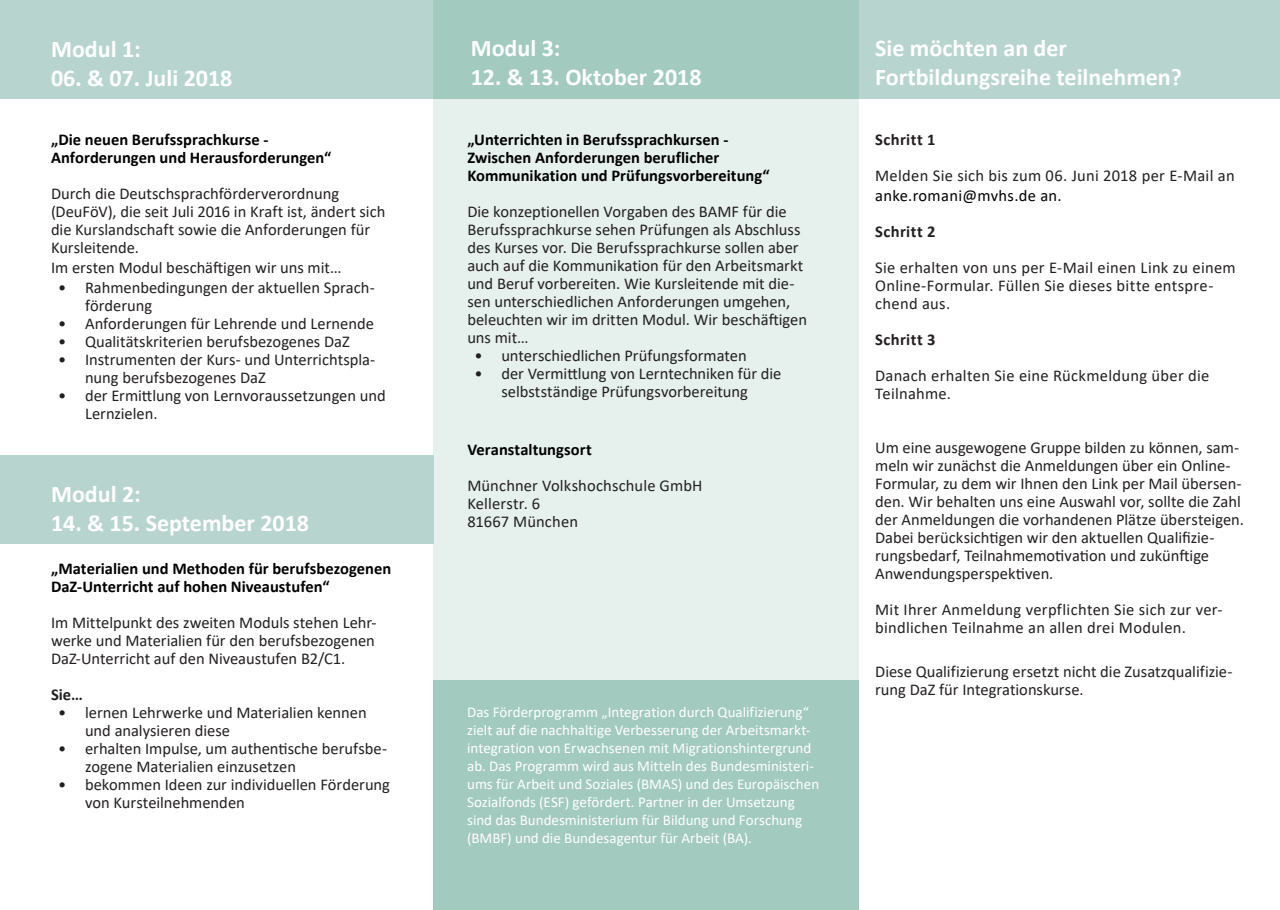
<style>
.page{position:relative;width:1280px;height:910px;background:#fff}
.page>*{position:absolute;margin:0;border:0;box-sizing:border-box;transform-origin:0 0}
._03_Überschrift_weis{font:700 24px "Calibri";color:#fff}
._05_Programmtext{font:16.5px/18px "Calibri";color:#231f20}
._04_Zwischenüberschr{font:16.5px/18px "Calibri";color:#231f20}
._04_Zwischenüberschr-2{font:700 16.5px/18px "Calibri";color:#000}
._04_Fliesstext{font:16.5px/18px "Calibri";color:#231f20}
._05_Programmtext-2{font:16.5px/19.8px "Calibri";letter-spacing:.02em;color:#231f20}
._04_Zwischenüberschr-3{font:700 16.5px "Calibri";letter-spacing:.025em;color:#231f20}
._04_Fliesstext-2{font:15px/18px "Calibri";color:#fff}
.s1{color:#030000}
</style>
<div class="page">
<div style="left:434px;top:99px;width:425px;height:811px;background:#e6f0ed"></div>
<div style="left:0;top:0;width:434px;height:99px;background:#b7d5ce"></div>
<div style="left:434px;top:0;width:425px;height:99px;background:#a2cabf"></div>
<div style="left:859px;top:0;width:421px;height:99px;background:#b7d5ce"></div>
<div style="left:0;top:455px;width:434px;height:89px;background:#b7d5ce"></div>
<div style="left:434px;top:680px;width:425px;height:230px;background:#a2cabf"></div>
<p class="_03_Überschrift_weis" style="left:51px;top:32px;width:91px">Modul 1:</p>
<p class="_03_Überschrift_weis" style="left:51px;top:61px;width:183px">06. &amp; 07. Juli 2018</p>
<p class="_04_Zwischenüberschr-2" style="left:51px;top:130px;width:219px">„Die neuen Berufssprachkurse -</p>
<p class="_04_Zwischenüberschr-2" style="left:51px;top:148px;width:282px">Anforderungen und Herausforderungen“</p>
<p class="_04_Fliesstext" style="left:51px;top:184px;width:336px">Durch die Deutschsprachförderverordnung (DeuFöV), die seit Juli 2016 in Kraft ist, ändert sich die Kurslandschaft sowie die Anforderungen für Kursleitende.</p>
<p class="_05_Programmtext" style="left:51px;top:258px;width:292px">Im ersten Modul beschäftigen wir uns mit…</p>
<p class="_05_Programmtext" style="left:85px;top:278px;width:291px;text-indent:-27px">• Rahmenbedingungen der aktuellen Sprach&shy;förderung</p>
<p class="_05_Programmtext" style="left:58px;top:314px;width:317px">• Anforderungen für Lehrende und Lernende</p>
<p class="_05_Programmtext" style="left:58px;top:332px;width:293px">• Qualitätskriterien berufsbezogenes DaZ</p>
<p class="_05_Programmtext" style="left:85px;top:350px;width:292px;text-indent:-27px">• Instrumenten der Kurs- und Unterrichtspla&shy;nung berufsbezogenes DaZ</p>
<p class="_05_Programmtext" style="left:85px;top:386px;width:302px;text-indent:-27px">• der Ermittlung von Lernvoraussetzungen und<br>Lernzielen.</p>
<p class="_03_Überschrift_weis" style="left:51px;top:477px;width:91px">Modul 2:</p>
<p class="_03_Überschrift_weis" style="left:51px;top:506px;width:260px">14. &amp; 15. September 2018</p>
<p class="_04_Zwischenüberschr-2" style="left:51px;top:559px;width:342px">„Materialien und Methoden für berufsbezogenen<br>DaZ-Unterricht auf hohen Niveaustufen“</p>
<p class="_04_Zwischenüberschr" style="left:51px;top:613px;width:327px;text-align:justify">Im Mittelpunkt des zweiten Moduls stehen Lehr&shy;werke und Materialien für den berufsbezogenen DaZ-Unterricht auf den Niveaustufen B2/C1.</p>
<p class="_04_Zwischenüberschr-3" style="left:51px;top:683px;width:33px">Sie…</p>
<p class="_05_Programmtext" style="left:85px;top:703px;width:283px;text-indent:-27px">• lernen Lehrwerke und Materialien kennen und analysieren diese</p>
<p class="_05_Programmtext" style="left:85px;top:739px;width:304px;text-indent:-27px">• erhalten Impulse, um authentische berufsbe&shy;zogene Materialien einzusetzen</p>
<p class="_05_Programmtext" style="left:85px;top:775px;width:306px;text-indent:-27px">• bekommen Ideen zur individuellen Förderung von Kursteilnehmenden</p>
<p class="_03_Überschrift_weis" style="left:471px;top:31px;width:91px">Modul 3:</p>
<p class="_03_Überschrift_weis" style="left:471px;top:60px;width:232px">12. &amp; 13. Oktober 2018</p>
<p class="_03_Überschrift_weis" style="left:875px;top:31px;width:193px">Sie möchten an der</p>
<p class="_03_Überschrift_weis" style="left:875px;top:60px;width:308px">Fortbildungsreihe teilnehmen?</p>
<p class="_04_Zwischenüberschr-2" style="left:467px;top:130px;width:263px">„Unterrichten in Berufssprachkursen -</p>
<p class="_04_Zwischenüberschr-2" style="left:467px;top:148px;width:254px">Zwischen Anforderungen beruflicher</p>
<p class="_04_Zwischenüberschr-2" style="left:467px;top:166px;width:304px">Kommunikation und Prüfungsvorbereitung“</p>
<p class="_04_Zwischenüberschr" style="left:467px;top:202px;width:341px">Die konzeptionellen Vorgaben des BAMF für die Berufssprachkurse sehen Prüfungen als Abschluss des Kurses vor. Die Berufssprachkurse sollen aber auch auf die Kommunikation für den Arbeitsmarkt und Beruf vorbereiten. Wie Kursleitende mit die&shy;sen unterschiedlichen Anforderungen umgehen, beleuchten wir im dritten Modul. Wir beschäftigen uns mit…</p>
<p class="_05_Programmtext" style="left:474px;top:346px;width:274px">• unterschiedlichen Prüfungsformaten</p>
<p class="_05_Programmtext" style="left:474px;top:364px;width:309px;text-align:center">• der Vermittlung von Lerntechniken für die selbstständige Prüfungsvorbereitung</p>
<p class="_04_Zwischenüberschr-3" style="left:875px;top:128px;width:62px">Schritt 1</p>
<p class="_05_Programmtext-2" style="left:875px;top:165px;width:361px">Melden Sie sich bis zum 06. Juni 2018 per E-Mail an <span class="s1">anke.romani@mvhs.de an.</span></p>
<p class="_04_Zwischenüberschr-3" style="left:875px;top:220px;width:62px">Schritt 2</p>
<p class="_05_Programmtext" style="left:875px;top:258px;width:362px">Sie erhalten von uns per E-Mail einen Link zu einem<br>Online-Formular. Füllen Sie dieses bitte entspre&shy;chend aus.</p>
<p class="_04_Zwischenüberschr-3" style="left:875px;top:328px;width:62px">Schritt 3</p>
<p class="_05_Programmtext" style="left:875px;top:366px;width:336px">Danach erhalten Sie eine Rückmeldung über die<br>Teilnahme.</p>
<p class="_04_Zwischenüberschr-2" style="left:467px;top:440px;width:126px">Veranstaltungsort</p>
<p class="_04_Zwischenüberschr" style="left:467px;top:476px;width:237px">Münchner Volkshochschule GmbH<br>Kellerstr. 6<br>81667 München</p>
<p class="_05_Programmtext" style="left:875px;top:438px;width:370px">Um eine ausgewogene Gruppe bilden zu können, sam&shy;meln wir zunächst die Anmeldungen über ein Online-Formular, zu dem wir Ihnen den Link per Mail übersen&shy;den. Wir behalten uns eine Auswahl vor, sollte die Zahl der Anmeldungen die vorhandenen Plätze übersteigen.<br>Dabei berücksichtigen wir den aktuellen Qualifizie&shy;rungsbedarf, Teilnahmemotivation und zukünftige Anwendungsperspektiven.</p>
<p class="_05_Programmtext" style="left:875px;top:600px;width:349px">Mit Ihrer Anmeldung verpflichten Sie sich zur ver&shy;bindlichen Teilnahme an allen drei Modulen.</p>
<p class="_04_Fliesstext" style="left:875px;top:662px;width:359px">Diese Qualifizierung ersetzt nicht die Zusatzqualifizie&shy;rung DaZ für Integrationskurse.</p>
<p class="_04_Fliesstext-2" style="left:467px;top:703px;width:353px">Das Förderprogramm „Integration durch Qualifizierung“ zielt auf die nachhaltige Verbesserung der Arbeitsmarkt&shy;integration von Erwachsenen mit Migrationshintergrund ab. Das Programm wird aus Mitteln des Bundesministeri&shy;ums für Arbeit und Soziales (BMAS) und des Europäischen Sozialfonds (ESF) gefördert. Partner in der Umsetzung sind das Bundesministerium für Bildung und Forschung (BMBF) und die Bundesagentur für Arbeit (BA).</p>
</div>
